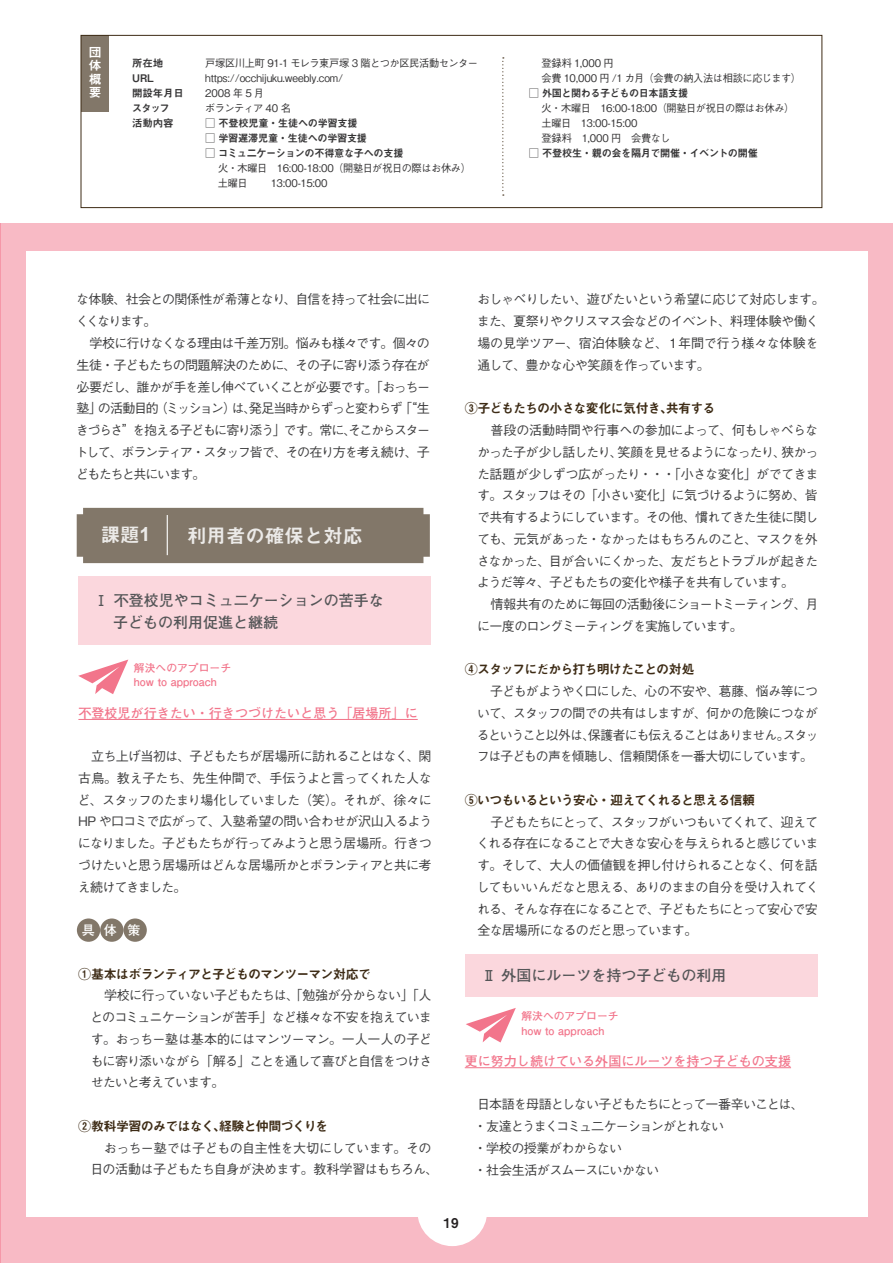
<style>
.page{position:relative;width:893px;height:1263px;background:#fff}
.page>*{position:absolute;margin:0;border:0;box-sizing:border-box;transform-origin:0 0}
.t1{font:19.5px "Midashi Go Pro MB31";color:#fff}
.t2{font:700 15px/22.5px "Futo Go B101 Pro";color:#545557}
.t3{font:13.5px "Midashi Go Pro MB31";color:#231f20}
.t4{font:500 13.05px/21.8px "Gothic BBB Pro";letter-spacing:-.07em;color:#3e3e3f;text-align:justify}
.t5{font:13.05px "Midashi Go Pro MB31";letter-spacing:-.07em;color:#3d2b15}
.t6{font:500 13.05px/21.8px "Gothic BBB Pro";letter-spacing:-.04em;color:#3e3e3f;text-align:center}
.t7{font:700 13.05px "Futo Go B101 Pro";color:#f2758b}
.t8{font:700 13.05px "Futo Go B101 Pro";color:#fff}
.t9{font:12.75px/13.4px "Midashi Go Pro MB31";color:#fff;text-align:justify}
.t10{font:700 10.8px/14.5px "Futo Go B101 Pro";color:#f2758b}
.t11{font:500 10.5px/15px "Gothic BBB Pro";letter-spacing:-.03em;color:#363536}
.t12{font:10.5px/15px "Midashi Go Pro MB31";letter-spacing:-.03em;color:#363536}
.t13{font:10.5px "Midashi Go Pro MB31";letter-spacing:-.05em;color:#363536}
.s1{font-family:"Arial";font-weight:700}
</style>
<div class="page">
<div style="left:0;top:223px;width:893px;height:1040px;background:#f8bac5"></div>
<hr style="left:0;top:223px;width:1px;height:1040px;background:#f2758b">
<div style="left:26px;top:251px;width:841px;height:965px;background:#fff"></div>
<div style="left:417px;top:1176px;width:70px;height:70px;background:#fff;border-radius:50%"></div>
<div style="left:77px;top:918px;width:23px;height:24px;background:#827769;border-radius:50%"></div>
<svg style="left:100px;top:918px;width:23px;height:24px"></svg>
<svg style="left:123px;top:918px;width:24px;height:24px"></svg>
<div style="left:81px;top:35px;width:28px;height:76px;background:#827769"></div>
<div style="left:81px;top:35px;width:741px;height:173px;border:1px solid #3d2b15"></div>
<svg style="left:502px;top:57px;width:2px;height:139px"></svg>
<div style="left:77px;top:508px;width:353px;height:55px;background:#827769"></div>
<hr style="left:167px;top:515px;width:1px;height:40px;background:#fff">
<div style="left:78px;top:576px;width:353px;height:68px;background:#fbd7dd"></div>
<hr style="left:78px;top:719px;width:340px;height:1px;background:#f2758b">
<svg style="left:78px;top:659px;width:50px;height:35px"></svg>
<hr style="left:465px;top:1067px;width:326px;height:1px;background:#f2758b">
<div style="left:465px;top:954px;width:353px;height:42px;background:#fbd7dd"></div>
<svg style="left:466px;top:1008px;width:50px;height:34px"></svg>
<p class="t9" style="left:89px;top:44px;width:14px">団体概要</p>
<p class="t12" style="left:132px;top:54px;width:53px">所在地　<br>URL<br>開設年月日スタッフ<br>活動内容</p>
<p class="t11" style="left:205px;top:54px;width:274px">戸塚区川上町 91-1 モレラ東戸塚 3 階とつか区民活動センターhttps://occhijuku.weebly.com/<br>2008 年 5 月<br>ボランティア 40 名</p>
<p class="t12" style="left:205px;top:114px;width:154px">□ 不登校児童・生徒への学習支援</p>
<p class="t12" style="left:205px;top:129px;width:163px">□ 学習遅滞児童・生徒への学習支援</p>
<p class="t12" style="left:205px;top:144px;width:200px">□ コミュ二ケーションの不得意な子への支援</p>
<p class="t11" style="left:218px;top:159px;width:254px">火・木曜日　16:00-18:00（開塾日が祝日の際はお休み）土曜日　　 13:00-15:00</p>
<p class="t11" style="left:541px;top:54px;width:261px">登録料 1,000 円<br>会費 10,000 円 /1 カ月（会費の納入法は相談に応じます）</p>
<p class="t13" style="left:529px;top:84px;width:161px">□ 外国と関わる子どもの日本語支援</p>
<p class="t11" style="left:541px;top:99px;width:254px">火・木曜日　16:00-18:00（開塾日が祝日の際はお休み）土曜日　13:00-15:00<br>登録料　1,000 円　会費なし</p>
<p class="t12" style="left:529px;top:144px;width:231px">□ 不登校生・親の会を隔月で開催・イベントの開催</p>
<p class="t4" style="left:76px;top:287px;width:356px">な体験、社会との関係性が希薄となり、自信を持って社会に出にくくなります。</p>
<p class="t4" style="left:75px;top:331px;width:357px;text-indent:14px">学校に行けなくなる理由は千差万別。悩みも様々です。個々の生徒・子どもたちの問題解決のために、その子に寄り添う存在が必要だし、誰かが手を差し伸べていくことが必要です。「おっちー塾」の活動目的（ミッション）は、発足当時からずっと変わらず「“生きづらさ”を抱える子どもに寄り添う」です。常に、そこからスタートして、ボランティア・スタッフ皆で、その在り方を考え続け、子どもたちと共にいます。</p>
<h1 class="t1" style="left:101px;top:519px;width:51px">課題<span class="s1">1</span></h1>
<h1 class="t1" style="left:187px;top:520px;width:177px">利用者の確保と対応</h1>
<p class="t2" style="left:113px;top:587px;width:272px;text-indent:-19px">Ⅰ 不登校児やコミュ二ケーションの苦手な子どもの利用促進と継続</p>
<p class="t10" style="left:134px;top:659px;width:99px">解決へのアプローチhow to approach</p>
<p class="t7" style="left:78px;top:702px;width:341px">不登校児が行きたい・行きつづけたいと思う「居場所」に</p>
<p class="t4" style="left:78px;top:744px;width:356px;text-indent:14px">立ち上げ当初は、子どもたちが居場所に訪れることはなく、閑古鳥。教え子たち、先生仲間で、手伝うよと言ってくれた人など、スタッフのたまり場化していました（笑）。それが、徐々にHP や口コミで広がって、入塾希望の問い合わせが沢山入るようになりました。子どもたちが行ってみようと思う居場所。行きつづけたいと思う居場所はどんな居場所かとボランティアと共に考え続けてきました。</p>
<p class="t8" style="left:82px;top:920px;width:60px">具体策</p>
<p class="t5" style="left:78px;top:963px;width:294px">①基本はボランティアと子どものマンツーマン対応で</p>
<p class="t4" style="left:90px;top:983px;width:343px;text-indent:14px">学校に行っていない子どもたちは、「勉強が分からない」「人とのコミュニケーションが苦手」など様々な不安を抱えています。おっちー塾は基本的にはマンツーマン。一人一人の子どもに寄り添いながら「解る」ことを通して喜びと自信をつけさせたいと考えています。</p>
<p class="t5" style="left:78px;top:1115px;width:252px">②教科学習のみではなく、経験と仲間づくりを</p>
<p class="t6" style="left:90px;top:1135px;width:350px">おっちー塾では子どもの自主性を大切にしています。その<br>日の活動は子どもたち自身が決めます。教科学習はもちろん、</p>
<p class="t4" style="left:477px;top:287px;width:349px;text-align:left">おしゃべりしたい、遊びたいという希望に応じて対応します。また、夏祭りやクリスマス会などのイベント、料理体験や働く場の見学ツアー、宿泊体験など、１年間で行う様々な体験を通して、豊かな心や笑顔を作っています。</p>
<p class="t5" style="left:465px;top:398px;width:252px">③子どもたちの小さな変化に気付き、共有する</p>
<p class="t4" style="left:477px;top:418px;width:343px;text-indent:14px">普段の活動時間や行事への参加によって、何もしゃべらなかった子が少し話したり、笑顔を見せるようになったり、狭かった話題が少しずつ広がったり・・・「小さな変化」がでてきます。スタッフはその「小さい変化」に気づけるように努め、皆で共有するようにしています。その他、慣れてきた生徒に関しても、元気があった・なかったはもちろんのこと、マスクを外さなかった、目が合いにくかった、友だちとトラブルが起きたようだ等々、子どもたちの変化や様子を共有しています。</p>
<p class="t4" style="left:477px;top:592px;width:343px;text-indent:13px">情報共有のために毎回の活動後にショートミーティング、月に一度のロングミーティングを実施しています。</p>
<p class="t5" style="left:465px;top:659px;width:231px">④スタッフにだから打ち明けたことの対処</p>
<p class="t4" style="left:477px;top:679px;width:343px;text-indent:13px">子どもがようやく口にした、心の不安や、葛藤、悩み等について、スタッフの間での共有はしますが、何かの危険につながるということ以外は、保護者にも伝えることはありません。スタッフは子どもの声を傾聴し、信頼関係を一番大切にしています。</p>
<p class="t5" style="left:465px;top:789px;width:292px">⑤いつもいるという安心・迎えてくれると思える信頼</p>
<p class="t4" style="left:476px;top:809px;width:344px;text-indent:14px">子どもたちにとって、スタッフがいつもいてくれて、迎えてくれる存在になることで大きな安心を与えられると感じています。そして、大人の価値観を押し付けられることなく、何を話してもいいんだなと思える、ありのままの自分を受け入れてくれる、そんな存在になることで、子どもたちにとって安心で安全な居場所になるのだと思っています。</p>
<p class="t2" style="left:482px;top:962px;width:246px">Ⅱ 外国にルーツを持つ子どもの利用</p>
<p class="t10" style="left:521px;top:1007px;width:99px">解決へのアプローチhow to approach</p>
<p class="t7" style="left:465px;top:1050px;width:328px">更に努力し続けている外国にルーツを持つ子どもの支援</p>
<p class="t4" style="left:474px;top:1092px;width:332px;text-align:left">日本語を母語としない子どもたちにとって一番辛いことは、・友達とうまくコミュ二ケーションがとれない<br>・学校の授業がわからない<br>・社会生活がスムースにいかない</p>
<p class="t3" style="left:444px;top:1212px;width:17px">19</p>
</div>
